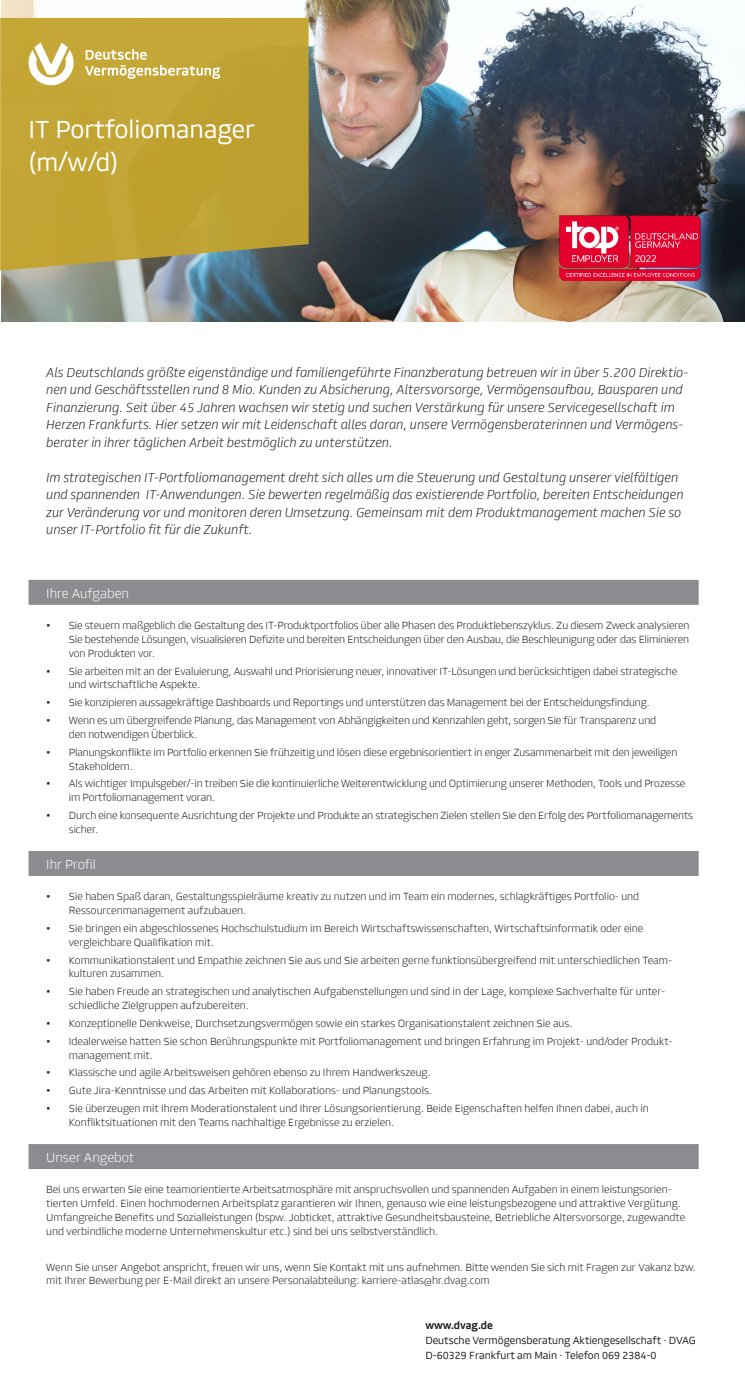
<style>
.page{position:relative;width:745px;height:1393px;background:#fff}
.page>*{position:absolute;margin:0;border:0;box-sizing:border-box;transform-origin:0 0}
.Innnen_HL__GL__29_31{font:23.75px "DVAG Type";color:#fff}
.t1{font:italic 300 12.5px/17.5px "DVAG Type";color:#231f20}
.t2{font:300 12.5px "DVAG Type";color:#fff}
.t3{font:300 10px/13.8px "DVAG Type";color:#231f20}
.t4{font:10px/15px "DVAG Type";color:#231f20}
.s1{font-weight:700}
</style>
<div class="page">
<img style="left:1px;top:0;width:743px;height:322px">
<div style="left:29px;top:580px;width:669px;height:25px;background:#8a8c8f"></div>
<div style="left:29px;top:851px;width:669px;height:25px;background:#8a8c8f"></div>
<div style="left:29px;top:1144px;width:669px;height:25px;background:#8a8c8f"></div>
<img style="left:559px;top:216px;width:141px;height:64px">
<svg style="left:0;top:17px;width:308px;height:254px;fill:#c0a333"></svg>
<svg style="left:29px;top:43px;width:45px;height:42px"></svg>
<svg style="left:85px;top:49px;width:135px;height:30px"></svg>
<p class="Innnen_HL__GL__29_31" style="left:29px;top:113px;width:228px">IT Portfoliomanager</p>
<p class="Innnen_HL__GL__29_31" style="left:29px;top:146px;width:91px">(m/w/d)</p>
<p class="t1" style="left:46px;top:363px;width:643px">Als Deutschlands größte eigenständige und familiengeführte Finanzberatung betreuen wir in über 5.200 Direktio&shy;nen und Geschäftsstellen rund 8 Mio. Kunden zu Absicherung, Altersvorsorge, Vermögensaufbau, Bausparen und Finanzierung. Seit über 45 Jahren wachsen wir stetig und suchen Verstärkung für unsere Servicegesellschaft im Herzen Frankfurts. Hier setzen wir mit Leidenschaft alles daran, unsere Vermögensberaterinnen und Vermögens&shy;berater in ihrer täglichen Arbeit bestmöglich zu unterstützen.</p>
<p class="t1" style="left:46px;top:468px;width:638px">Im strategischen IT-Portfoliomanagement dreht sich alles um die Steuerung und Gestaltung unserer vielfältigen und spannenden IT-Anwendungen. Sie bewerten regelmäßig das existierende Portfolio, bereiten Entscheidungen zur Veränderung vor und monitoren deren Umsetzung. Gemeinsam mit dem Produktmanagement machen Sie so unser IT-Portfolio fit für die Zukunft.</p>
<p class="t2" style="left:46px;top:585px;width:84px">Ihre Aufgaben</p>
<p class="t3" style="left:69px;top:618px;width:621px;text-align:justify;text-indent:-22px">• Sie steuern maßgeblich die Gestaltung des IT-Produktportfolios über alle Phasen des Produktlebenszyklus. Zu diesem Zweck analysieren Sie bestehende Lösungen, visualisieren Defizite und bereiten Entscheidungen über den Ausbau, die Beschleunigung oder das Eliminieren von Produkten vor.</p>
<p class="t3" style="left:69px;top:664px;width:609px;text-indent:-22px">• Sie arbeiten mit an der Evaluierung, Auswahl und Priorisierung neuer, innovativer IT-Lösungen und berücksichtigen dabei strategische und wirtschaftliche Aspekte.</p>
<p class="t3" style="left:46px;top:695px;width:604px">• Sie konzipieren aussagekräftige Dashboards und Reportings und unterstützen das Management bei der Entscheidungsfindung.</p>
<p class="t3" style="left:69px;top:713px;width:588px;text-indent:-22px">• Wenn es um übergreifende Planung, das Management von Abhängigkeiten und Kennzahlen geht, sorgen Sie für Transparenz und den notwendigen Überblick.</p>
<p class="t3" style="left:69px;top:745px;width:609px;text-indent:-22px">• Planungskonflikte im Portfolio erkennen Sie frühzeitig und lösen diese ergebnisorientiert in enger Zusammenarbeit mit den jeweiligen<br>Stakeholdern.</p>
<p class="t3" style="left:69px;top:777px;width:617px;text-indent:-22px">• Als wichtiger Impulsgeber/-in treiben Sie die kontinuierliche Weiterentwicklung und Optimierung unserer Methoden, Tools und Prozesse im Portfoliomanagement voran.</p>
<p class="t3" style="left:69px;top:808px;width:625px;text-indent:-22px">• Durch eine konsequente Ausrichtung der Projekte und Produkte an strategischen Zielen stellen Sie den Erfolg des Portfoliomanagements sicher.</p>
<p class="t2" style="left:46px;top:856px;width:51px">Ihr Profil</p>
<p class="t3" style="left:69px;top:889px;width:571px;text-indent:-22px">• Sie haben Spaß daran, Gestaltungsspielräume kreativ zu nutzen und im Team ein modernes, schlagkräftiges Portfolio- und<br>Ressourcenmanagement aufzubauen.</p>
<p class="t3" style="left:69px;top:921px;width:575px;text-indent:-22px">• Sie bringen ein abgeschlossenes Hochschulstudium im Bereich Wirtschaftswissenschaften, Wirtschaftsinformatik oder eine vergleichbare Qualifikation mit.</p>
<p class="t3" style="left:69px;top:953px;width:604px;text-indent:-22px">• Kommunikationstalent und Empathie zeichnen Sie aus und Sie arbeiten gerne funktionsübergreifend mit unterschiedlichen Team&shy;kulturen zusammen.</p>
<p class="t3" style="left:69px;top:984px;width:597px;text-indent:-22px">• Sie haben Freude an strategischen und analytischen Aufgabenstellungen und sind in der Lage, komplexe Sachverhalte für unter&shy;schiedliche Zielgruppen aufzubereiten.</p>
<p class="t3" style="left:46px;top:1016px;width:527px">• Konzeptionelle Denkweise, Durchsetzungsvermögen sowie ein starkes Organisationstalent zeichnen Sie aus.</p>
<p class="t3" style="left:69px;top:1034px;width:605px;text-indent:-22px">• Idealerweise hatten Sie schon Berührungspunkte mit Portfoliomanagement und bringen Erfahrung im Projekt- und/oder Produkt&shy;management mit.</p>
<p class="t3" style="left:46px;top:1065px;width:386px">• Klassische und agile Arbeitsweisen gehören ebenso zu Ihrem Handwerkszeug.</p>
<p class="t3" style="left:46px;top:1083px;width:387px">• Gute Jira-Kenntnisse und das Arbeiten mit Kollaborations- und Planungstools.</p>
<p class="t3" style="left:69px;top:1101px;width:581px;text-indent:-22px">• Sie überzeugen mit Ihrem Moderationstalent und Ihrer Lösungsorientierung. Beide Eigenschaften helfen Ihnen dabei, auch in<br>Konfliktsituationen mit den Teams nachhaltige Ergebnisse zu erzielen.</p>
<p class="t2" style="left:46px;top:1149px;width:89px">Unser Angebot</p>
<p class="t3" style="left:46px;top:1182px;width:640px">Bei uns erwarten Sie eine teamorientierte Arbeitsatmosphäre mit anspruchsvollen und spannenden Aufgaben in einem leistungsorien&shy;tierten Umfeld. Einen hochmodernen Arbeitsplatz garantieren wir Ihnen, genauso wie eine leistungsbezogene und attraktive Vergütung.<br>Umfangreiche Benefits und Sozialleistungen (bspw. Jobticket, attraktive Gesundheitsbausteine, Betriebliche Altersvorsorge, zugewandte und verbindliche moderne Unternehmenskultur etc.) sind bei uns selbstverständlich.</p>
<p class="t3" style="left:46px;top:1259px;width:650px">Wenn Sie unser Angebot anspricht, freuen wir uns, wenn Sie Kontakt mit uns aufnehmen. Bitte wenden Sie sich mit Fragen zur Vakanz bzw. mit Ihrer Bewerbung per E-Mail direkt an unsere Personalabteilung: karriere-atlas@hr.dvag.com</p>
<p class="t4" style="left:425px;top:1317px;width:272px"><span class="s1">www.dvag.de<br></span>Deutsche Vermögensberatung Aktiengesellschaft · DVAG<br>D-60329 Frankfurt am Main · Telefon 069 2384-0</p>
</div>
